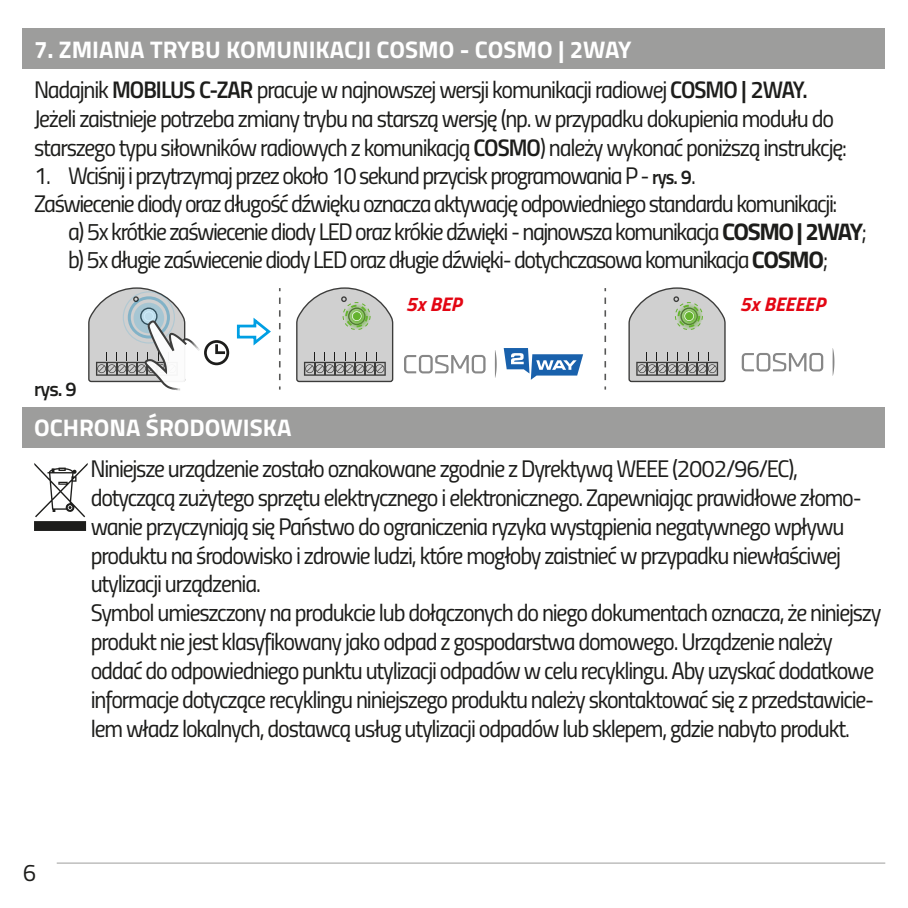
<style>
.page{position:relative;width:908px;height:908px;background:#fff}
.page>*{position:absolute;margin:0;border:0;box-sizing:border-box;transform-origin:0 0}
.t1{font:24px/28.8px "Titillium Regular Upright";letter-spacing:-.05em;color:#1d1d1b}
.t2{font:700 24px "Titillium";color:#fff}
.t3{font:600 20px "Titillium";color:#1d1d1b}
.t4{font:italic 700 19.6px "Titillium";color:#e30613}
.s1{font-family:"Titillium Semibold Upright"}
.s2{font-family:"Titillium Semibold Upright";font-size:20px}
.s3{font-family:"Titillium";font-weight:700}
</style>
<div class="page">
<hr style="left:57px;top:862px;width:827px;height:1px;background:#9d9d9c">
<div style="left:23px;top:28px;width:861px;height:41px;background:#9d9d9c"></div>
<div style="left:23px;top:407px;width:861px;height:40px;background:#9d9d9c"></div>
<svg style="left:236px;top:317px;width:35px;height:29px"></svg>
<svg style="left:279px;top:297px;width:1px;height:92px"></svg>
<svg style="left:604px;top:297px;width:1px;height:92px"></svg>
<svg style="left:404px;top:355px;width:81px;height:18px"></svg>
<svg style="left:494px;top:350px;width:2px;height:27px"></svg>
<svg style="left:503px;top:348px;width:80px;height:31px"></svg>
<svg style="left:741px;top:353px;width:81px;height:18px"></svg>
<svg style="left:832px;top:348px;width:2px;height:27px"></svg>
<svg style="left:215px;top:341px;width:13px;height:14px"></svg>
<div style="left:204px;top:340px;width:25px;height:25px;border:3px solid #1d1d1b;border-radius:50%"></div>
<svg style="left:88px;top:287px;width:112px;height:103px"></svg>
<svg style="left:296px;top:287px;width:98px;height:95px;background:#c3c3c3"></svg>
<svg style="left:343px;top:302px;width:27px;height:27px"></svg>
<div style="left:342px;top:302px;width:28px;height:28px;border:1px dashed #65b32e;border-radius:50%"></div>
<div style="left:345px;top:304px;width:23px;height:23px;border:2px dashed #65b32e;border-radius:50%"></div>
<svg style="left:352px;top:312px;width:9px;height:8px"></svg>
<svg style="left:628px;top:287px;width:98px;height:95px;background:#c2c2c2"></svg>
<svg style="left:675px;top:302px;width:27px;height:27px"></svg>
<div style="left:674px;top:302px;width:28px;height:28px;border:1px dashed #65b32e;border-radius:50%"></div>
<div style="left:677px;top:304px;width:23px;height:23px;border:2px dashed #65b32e;border-radius:50%"></div>
<svg style="left:684px;top:312px;width:9px;height:8px"></svg>
<svg style="left:34px;top:463px;width:54px;height:67px"></svg>
<p class="t2" style="left:34px;top:31px;width:599px">7. ZMIANA TRYBU KOMUNIKACJI COSMO - COSMO | 2WAY</p>
<p class="t1" style="left:34px;top:74px;width:814px">Nadajnik <span class="s1">MOBILUS C-ZAR</span> pracuje w najnowszej wersji komunikacji radiowej <span class="s1">COSMO | 2WAY.<br></span>Jeżeli zaistnieje potrzeba zmiany trybu na starszą wersję (np. w przypadku dokupienia modułu do starszego typu siłowników radiowych z komunikacją <span class="s1">COSMO</span>) należy wykonać poniższą instrukcję:</p>
<p class="t1" style="left:34px;top:160px;width:663px">1. Wciśnij i przytrzymaj przez około 10 sekund przycisk programowania P - <span class="s2">rys. 9</span>.</p>
<p class="t1" style="left:34px;top:188px;width:804px">Zaświecenie diody oraz długość dźwięku oznacza aktywację odpowiedniego standardu komunikacji:</p>
<p class="t1" style="left:68px;top:216px;width:800px">a) 5x krótkie zaświecenie diody LED oraz krókie dźwięki - najnowsza komunikacja <span class="s3">COSMO | 2WAY</span>;</p>
<p class="t1" style="left:68px;top:244px;width:761px">b) 5x długie zaświecenie diody LED oraz długie dźwięki- dotychczasowa komunikacja <span class="s3">COSMO</span>;</p>
<p class="t3" style="left:34px;top:373px;width:44px">rys. 9</p>
<p class="t4" style="left:405px;top:289px;width:57px">5x BEP</p>
<p class="t4" style="left:739px;top:289px;width:87px">5x BEEEEP</p>
<p class="t2" style="left:34px;top:409px;width:259px">OCHRONA ŚRODOWISKA</p>
<p class="t1" style="left:90px;top:452px;width:792px">Niniejsze urządzenie zostało oznakowane zgodnie z Dyrektywą WEEE (2002/96/EC), dotyczącą zużytego sprzętu elektrycznego i elektronicznego. Zapewniając prawidłowe złomo&shy;wanie przyczyniają się Państwo do ograniczenia ryzyka wystąpienia negatywnego wpływu produktu na środowisko i zdrowie ludzi, które mogłoby zaistnieć w przypadku niewłaściwej utylizacji urządzenia.<br>Symbol umieszczony na produkcie lub dołączonych do niego dokumentach oznacza, że niniejszy produkt nie jest klasyfikowany jako odpad z gospodarstwa domowego. Urządzenie należy oddać do odpowiedniego punktu utylizacji odpadów w celu recyklingu. Aby uzyskać dodatkowe informacje dotyczące recyklingu niniejszego produktu należy skontaktować się z przedstawicie&shy;lem władz lokalnych, dostawcą usług utylizacji odpadów lub sklepem, gdzie nabyto produkt.</p>
<p class="t1" style="left:23px;top:856px;width:15px">6</p>
</div>
